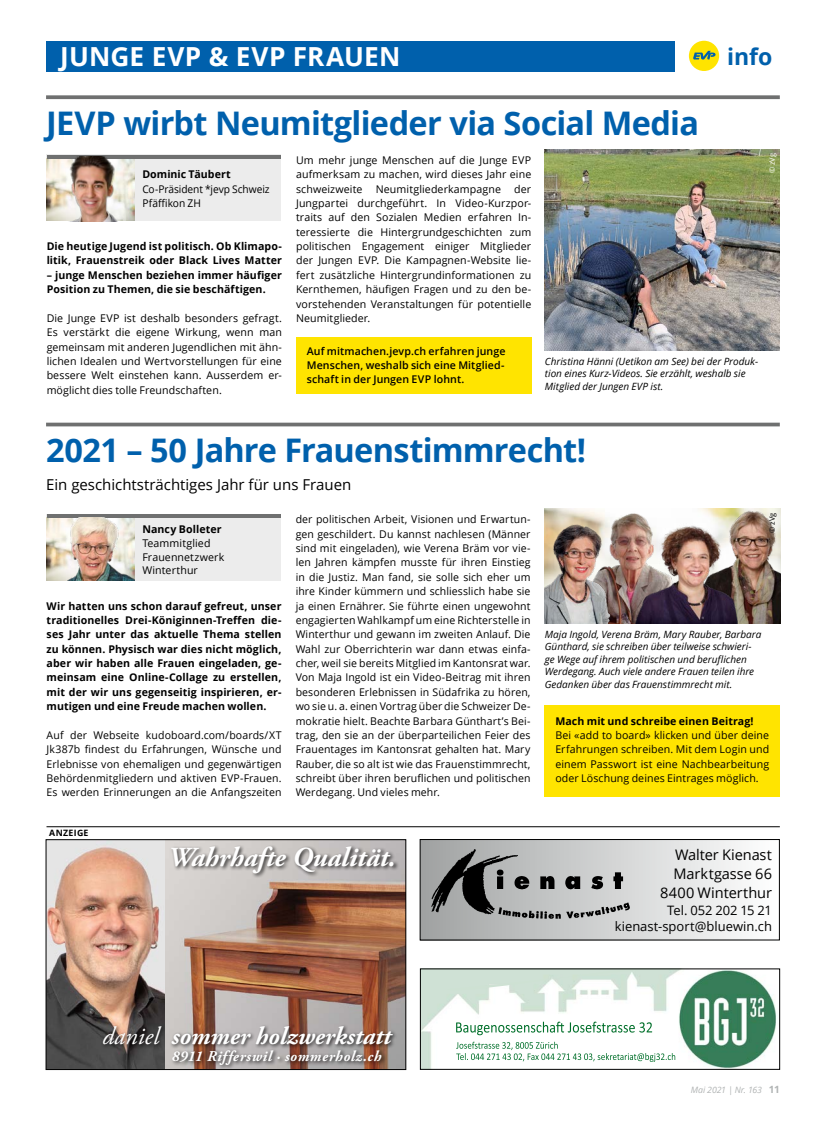
<style>
.page{position:relative;width:833px;height:1134px;background:#fff}
.page>*{position:absolute;margin:0;border:0;box-sizing:border-box;transform-origin:0 0}
.t1{font:700 32.5px "Open Sans";letter-spacing:-.025em;color:#0060ac}
.t2{font:italic 700 27.5px "Adobe Garamond Pro";color:#fff}
.t3{font:700 26.25px "Open Sans";letter-spacing:.005em;color:#fff}
.t4{font:italic 700 25px "Adobe Garamond Pro";color:#fff}
.t5{font:700 23px "Open Sans";color:#0060ac}
.t6{font:15px "Open Sans";color:#000}
.t7{font:italic 700 15px "Adobe Garamond Pro";letter-spacing:.04em;color:#fff}
.t8{font:14.62px/18.9px "Open Sans";letter-spacing:-.005em;color:#000;text-align:right}
.t9{font:13px/16.8px "Open Sans";color:#000;text-align:right}
.t10{font:10.62px/14.4px "Open Sans";letter-spacing:.01em;color:#000;text-align:justify}
.t11{font:700 10.62px/14.4px "Open Sans";letter-spacing:.01em;color:#000}
.t12{font:600 10.62px/13.8px "Open Sans";letter-spacing:.01em;color:#000;text-align:justify}
.t13{font:10.62px/14.4px "Open Sans";letter-spacing:.01em;color:#000;scale:.96 1}
.t14{font:italic 10px/12.5px "Open Sans";color:#000}
.t15{font:italic 8.75px "Open Sans";color:#b1b4b4}
.t16{font:700 8.75px "Open Sans";letter-spacing:.04em;color:#000}
.t17{font:7.5px "Open Sans";color:#fff}
.t18{font:7.5px "Open Sans";color:#000}
.s1{font-weight:400}
.s2{font-weight:700;font-style:normal;font-size:10px}
</style>
<div class="page">
<div style="left:689px;top:41px;width:30px;height:30px;background:#ffe400;border-radius:50%"></div>
<svg style="left:693px;top:51px;width:22px;height:9px"></svg>
<div style="left:46px;top:41px;width:628px;height:30px;background:#0060ac"></div>
<div style="left:47px;top:155px;width:234px;height:66px;background:#ececec"></div>
<svg style="left:47px;top:158px;width:5px;height:63px"></svg>
<hr style="left:47px;top:155px;width:234px;height:3px;background:#6f7070">
<img style="left:52px;top:157px;width:91px;height:64px">
<hr style="left:46px;top:826px;width:734px;height:1px;background:#000">
<div style="left:47px;top:514px;width:234px;height:66px;background:#ececec"></div>
<hr style="left:47px;top:515px;width:234px;height:3px;background:#6f7070">
<img style="left:47px;top:518px;width:88px;height:63px">
<img style="left:544px;top:149px;width:236px;height:202px">
<hr style="left:46px;top:423px;width:734px;height:3px;background:#6f7070">
<svg style="left:46px;top:95px;width:734px;height:4px;background:#7b7c7c"></svg>
<div style="left:296px;top:337px;width:235px;height:56px;background:#ffe400"></div>
<img style="left:701px;top:509px;width:79px;height:115px">
<img style="left:576px;top:508px;width:125px;height:116px">
<img style="left:634px;top:518px;width:120px;height:106px">
<div style="left:420px;top:839px;width:359px;height:101px;background:linear-gradient(to right,#a0a3a3,#fff)"></div>
<div style="left:420px;top:839px;width:359px;height:101px;border:1px solid #000"></div>
<img style="left:431px;top:849px;width:198px;height:69px">
<img style="left:48px;top:841px;width:356px;height:227px">
<div style="left:102px;top:1024px;width:296px;height:26px;background:#000;opacity:.75"></div>
<div style="left:171px;top:1048px;width:216px;height:21px;background:#000;opacity:.75"></div>
<div style="left:170px;top:844px;width:229px;height:35px;background:#000;opacity:.75"></div>
<div style="left:46px;top:839px;width:360px;height:231px;border:1px solid #000"></div>
<img style="left:422px;top:971px;width:355px;height:96px">
<img style="left:447px;top:971px;width:202px;height:20px">
<img style="left:556px;top:1022px;width:40px;height:10px">
<img style="left:472px;top:1042px;width:86px;height:7px">
<img style="left:465px;top:1053px;width:127px;height:7px">
<img style="left:606px;top:1053px;width:69px;height:7px">
<img style="left:544px;top:519px;width:73px;height:105px">
<div style="left:545px;top:705px;width:235px;height:91px;background:#ffe400"></div>
<h3 class="t3" style="left:60px;top:38px;width:342px">JUNGE EVP &amp; EVP FRAUEN</h3>
<h1 class="t1" style="left:46px;top:100px;width:654px">JEVP wirbt Neumitglieder via Social Media</h1>
<h3 class="t5" style="left:727px;top:40px;width:47px">info</h3>
<p class="t11" style="left:142px;top:167px;width:90px">Dominic Täubert</p>
<p class="t13" style="left:142px;top:181px;width:134px">Co-Präsident *jevp Schweiz<br>Pfäffikon ZH</p>
<p class="t11" style="left:47px;top:239px;width:237px">Die heutige Jugend ist politisch. Ob Klimapo&shy;litik, Frauenstreik oder Black Lives Matter</p>
<p class="t11" style="left:47px;top:267px;width:237px">– junge Menschen beziehen immer häufiger<br>Position zu Themen, die sie beschäftigen.</p>
<p class="t10" style="left:47px;top:311px;width:237px">Die Junge EVP ist deshalb besonders gefragt.<br>Es verstärkt die eigene Wirkung, wenn man gemeinsam mit anderen Jugendlichen mit ähn&shy;lichen Idealen und Wertvorstellungen für eine bessere Welt einstehen kann. Ausserdem er&shy;möglicht dies tolle Freundschaften.</p>
<p class="t10" style="left:296px;top:152px;width:237px">Um mehr junge Menschen auf die Junge EVP aufmerksam zu machen, wird dieses Jahr eine schweizweite Neumitgliederkampagne der Jungpartei durchgeführt. In Video-Kurzpor&shy;traits auf den Sozialen Medien erfahren In&shy;teressierte die Hintergrundgeschichten zum politischen Engagement einiger Mitglieder der Jungen EVP. Die Kampagnen-Website lie&shy;fert zusätzliche Hintergrundinformationen zu Kernthemen, häufigen Fragen und zu den be&shy;vorstehenden Veranstaltungen für potentielle Neumitglieder.</p>
<p class="t12" style="left:307px;top:344px;width:200px">Auf mitmachen.jevp.ch erfahren junge Menschen, weshalb sich eine Mitglied&shy;schaft in der Jungen EVP lohnt.</p>
<p class="t17" style="left:767px;top:173px;width:22px;rotate:-90deg">© zVg</p>
<p class="t14" style="left:545px;top:355px;width:215px">Christina Hänni (Uetikon am See) bei der Produk&shy;tion eines Kurz-Videos. Sie erzählt, weshalb sie<br>Mitglied der Jungen EVP ist.</p>
<h1 class="t1" style="left:46px;top:427px;width:541px">2021 – 50 Jahre Frauenstimmrecht!</h1>
<h3 class="t6" style="left:46px;top:475px;width:307px">Ein geschichtsträchtiges Jahr für uns Frauen</h3>
<p class="t11" style="left:142px;top:522px;width:81px">Nancy Bolleter</p>
<p class="t10" style="left:142px;top:536px;width:83px;line-height:13.8px;text-align:left">Teammitglied<br>Frauennetzwerk<br>Winterthur</p>
<p class="t11" style="left:47px;top:598px;width:236px;text-align:justify">Wir hatten uns schon darauf gefreut, unser traditionelles Drei-Königinnen-Treffen die&shy;ses Jahr unter das aktuelle Thema stellen zu können. Physisch war dies nicht möglich, aber wir haben alle Frauen eingeladen, ge&shy;meinsam eine Online-Collage zu erstellen, mit der wir uns gegenseitig inspirieren, er&shy;mutigen und eine Freude machen wollen.</p>
<p class="t10" style="left:47px;top:727px;width:236px">Auf der Webseite kudoboard.com/boards/XT Jk387b findest du Erfahrungen, Wünsche und Erlebnisse von ehemaligen und gegenwärtigen Behördenmitgliedern und aktiven EVP-Frauen.<br>Es werden Erinnerungen an die Anfangszeiten</p>
<p class="t16" style="left:49px;top:826px;width:41px">ANZEIGE</p>
<p class="t10" style="left:296px;top:512px;width:236px">der politischen Arbeit, Visionen und Erwartun&shy;gen geschildert. Du kannst nachlesen (Männer sind mit eingeladen), wie Verena Bräm vor vie&shy;len Jahren kämpfen musste für ihren Einstieg in die Justiz. Man fand, sie solle sich eher um ihre Kinder kümmern und schliesslich habe sie ja einen Ernährer. Sie führte einen ungewohnt engagierten Wahlkampf um eine Richterstelle in Winterthur und gewann im zweiten Anlauf. Die Wahl zur Oberrichterin war dann etwas einfa&shy;cher, weil sie bereits Mitglied im Kantonsrat war.<br>Von Maja Ingold ist ein Video-Beitrag mit ihren besonderen Erlebnissen in Südafrika zu hören, wo sie u. a. einen Vortrag über die Schweizer De&shy;mokratie hielt. Beachte Barbara Günthart’s Bei&shy;trag, den sie an der überparteilichen Feier des Frauentages im Kantonsrat gehalten hat. Mary Rauber, die so alt ist wie das Frauenstimmrecht, schreibt über ihren beruflichen und politischen Werdegang. Und vieles mehr.</p>
<h2 class="t2" style="left:167px;top:841px;width:230px">Wahrhafte Qualität.</h2>
<p class="t18" style="left:767px;top:532px;width:22px;rotate:-90deg">© zVg</p>
<p class="t14" style="left:545px;top:628px;width:218px">Maja Ingold, Verena Bräm, Mary Rauber, Barbara Günthard, sie schreiben über teilweise schwieri&shy;ge Wege auf ihrem politischen und beruflichen Werdegang. Auch viele andere Frauen teilen ihre Gedanken über das Frauenstimmrecht mit.</p>
<p class="t11" style="left:555px;top:713px;width:200px">Mach mit und schreibe einen Beitrag!</p>
<p class="t10" style="left:555px;top:727px;width:215px">Bei «add to board» klicken und über deine Erfahrungen schreiben. Mit dem Login und einem Passwort ist eine Nachbearbeitung oder Löschung deines Eintrages möglich.</p>
<h3 class="t8" style="left:660px;top:845px;width:113px">Walter Kienast<br>Marktgasse 66<br>8400 Winterthur</h3>
<p class="t9" style="left:615px;top:901px;width:159px">Tel. 052 202 15 21 kienast-sport@bluewin.ch</p>
<h3 class="t4" style="left:102px;top:1021px;width:290px"><span class="s1">daniel</span> sommer holzwerkstatt</h3>
<h3 class="t7" style="left:172px;top:1048px;width:211px">8911 Rifferswil · sommerholz.ch</h3>
<p class="t15" style="left:690px;top:1084px;width:91px">Mai 2021 | Nr. 163 <span class="s2">11</span></p>
</div>
